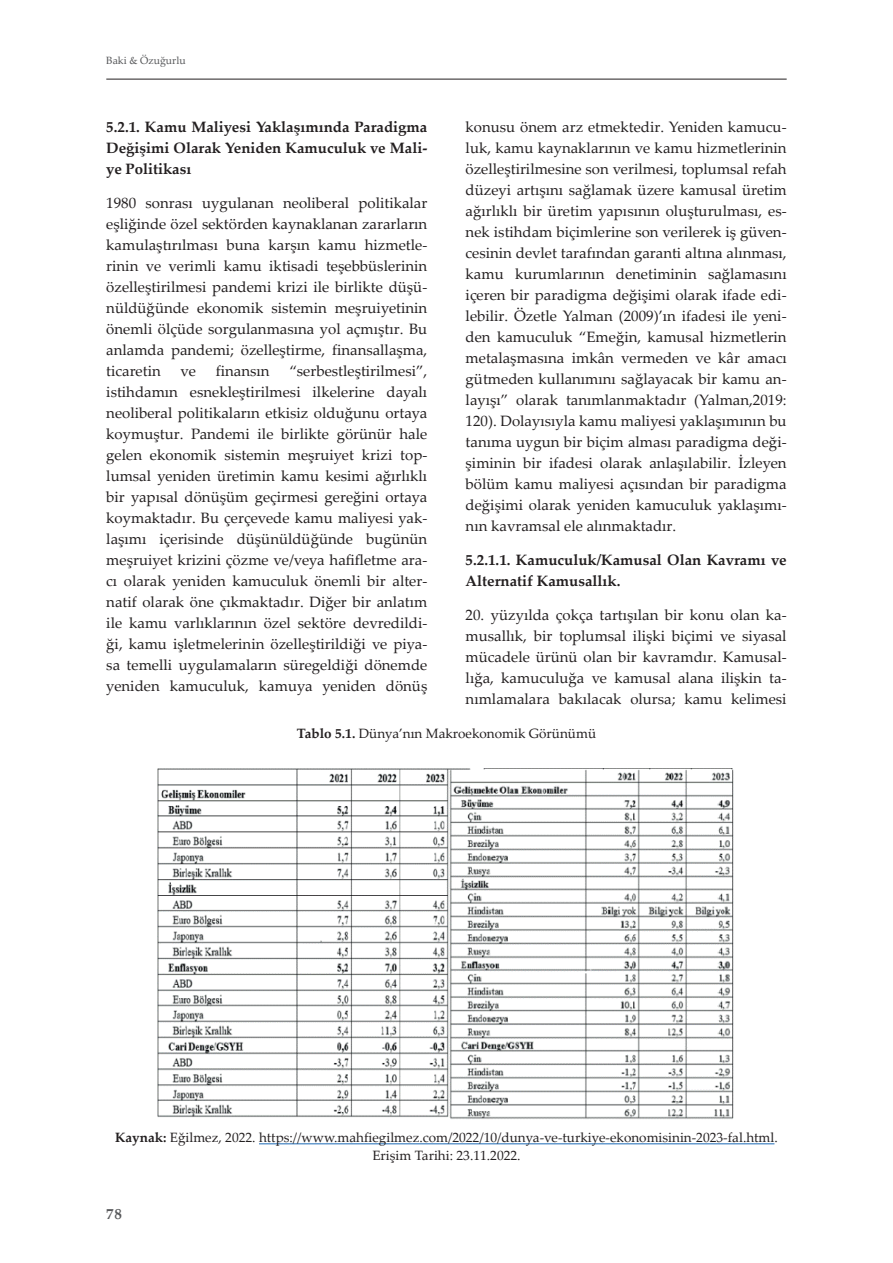
<style>
.page{position:relative;width:893px;height:1263px;background:#fff}
.page>*{position:absolute;margin:0;border:0;box-sizing:border-box;transform-origin:0 0}
.t1{font:18px "Palatino Linotype";color:#000}
.t2{font:15px/21px "Palatino Linotype";color:#231f20;text-align:justify}
.t3{font:700 15px/21px "Palatino Linotype";color:#231f20;text-align:justify}
.t4{font:700 15px "Palatino Linotype";color:#57585a}
.t5{font:13.5px/18px "Palatino Linotype";color:#231f20;text-align:center}
.t6{font:10.5px "Palatino Linotype";color:#57585a}
.s1{font-weight:700}
</style>
<div class="page">
<hr style="left:106px;top:79px;width:681px;height:1px;background:#231f20">
<img style="left:157px;top:768px;width:577px;height:351px">
<hr style="left:259px;top:1143px;width:515px;height:1px;background:#1b69b4">
<p class="t6" style="left:106px;top:53px;width:81px">Baki &amp; Özuğurlu</p>
<p class="t3" style="left:106px;top:116px;width:323px">5.2.1. Kamu Maliyesi Yaklaşımında Paradigma Değişimi Olarak Yeniden Kamuculuk ve Mali&shy;ye Politikası</p>
<p class="t2" style="left:106px;top:192px;width:323px">1980 sonrası uygulanan neoliberal politikalar eşliğinde özel sektörden kaynaklanan zararların kamulaştırılması buna karşın kamu hizmetle&shy;rinin ve verimli kamu iktisadi teşebbüslerinin özelleştirilmesi pandemi krizi ile birlikte düşü&shy;nüldüğünde ekonomik sistemin meşruiyetinin önemli ölçüde sorgulanmasına yol açmıştır. Bu anlamda pandemi; özelleştirme, finansallaşma, ticaretin</p>
<p class="t2" style="left:181px;top:360px;width:17px">ve</p>
<p class="t2" style="left:216px;top:360px;width:55px">finansın</p>
<p class="t2" style="left:106px;top:360px;width:323px;text-indent:183px">“serbestleştirilmesi”, istihdamın esnekleştirilmesi ilkelerine dayalı neoliberal politikaların etkisiz olduğunu ortaya koymuştur. Pandemi ile birlikte görünür hale gelen ekonomik sistemin meşruiyet krizi top&shy;lumsal yeniden üretimin kamu kesimi ağırlıklı bir yapısal dönüşüm geçirmesi gereğini ortaya koymaktadır. Bu çerçevede kamu maliyesi yak&shy;laşımı içerisinde düşünüldüğünde bugünün meşruiyet krizini çözme ve/veya hafifletme ara&shy;cı olarak yeniden kamuculuk önemli bir alter&shy;natif olarak öne çıkmaktadır. Diğer bir anlatım ile kamu varlıklarının özel sektöre devredildi&shy;ği, kamu işletmelerinin özelleştirildiği ve piya&shy;sa temelli uygulamaların süregeldiği dönemde yeniden kamuculuk, kamuya yeniden dönüş</p>
<p class="t2" style="left:466px;top:116px;width:323px">konusu önem arz etmektedir. Yeniden kamucu&shy;luk, kamu kaynaklarının ve kamu hizmetlerinin özelleştirilmesine son verilmesi, toplumsal refah düzeyi artışını sağlamak üzere kamusal üretim ağırlıklı bir üretim yapısının oluşturulması, es&shy;nek istihdam biçimlerine son verilerek iş güven&shy;cesinin devlet tarafından garanti altına alınması, kamu kurumlarının denetiminin sağlamasını içeren bir paradigma değişimi olarak ifade edi&shy;lebilir. Özetle Yalman (2009)’ın ifadesi ile yeni&shy;den kamuculuk “Emeğin, kamusal hizmetlerin metalaşmasına imkân vermeden ve kâr amacı gütmeden kullanımını sağlayacak bir kamu an&shy;layışı” olarak tanımlanmaktadır (Yalman,2019:<br>120). Dolayısıyla kamu maliyesi yaklaşımının bu tanıma uygun bir biçim alması paradigma deği&shy;şiminin bir ifadesi olarak anlaşılabilir. İzleyen bölüm kamu maliyesi açısından bir paradigma değişimi olarak yeniden kamuculuk yaklaşımı&shy;nın kavramsal ele alınmaktadır.</p>
<p class="t3" style="left:466px;top:549px;width:323px">5.2.1.1. Kamuculuk/Kamusal Olan Kavramı ve<br>Alternatif Kamusallık.</p>
<p class="t2" style="left:466px;top:603px;width:323px">20. yüzyılda çokça tartışılan bir konu olan ka&shy;musallık, bir toplumsal ilişki biçimi ve siyasal mücadele ürünü olan bir kavramdır. Kamusal&shy;lığa, kamuculuğa ve kamusal alana ilişkin ta&shy;nımlamalara bakılacak olursa; kamu kelimesi</p>
<p class="t5" style="left:297px;top:724px;width:301px"><span class="s1">Tablo 5.1.</span> Dünya’nın Makroekonomik Görünümü</p>
<p class="t5" style="left:115px;top:1128px;width:664px"><span class="s1">Kaynak:</span> Eğilmez, 2022. https://www.mahfiegilmez.com/2022/10/dunya-ve-turkiye-ekonomisinin-2023-fal.html.<br>Erişim Tarihi: 23.11.2022.</p>
<p class="t1" style="left:157px;top:1133px;width:189px"><span class="s1">Kaynak:</span> Eğilmez, 2022.</p>
<p class="t4" style="left:106px;top:1203px;width:17px">78</p>
</div>
